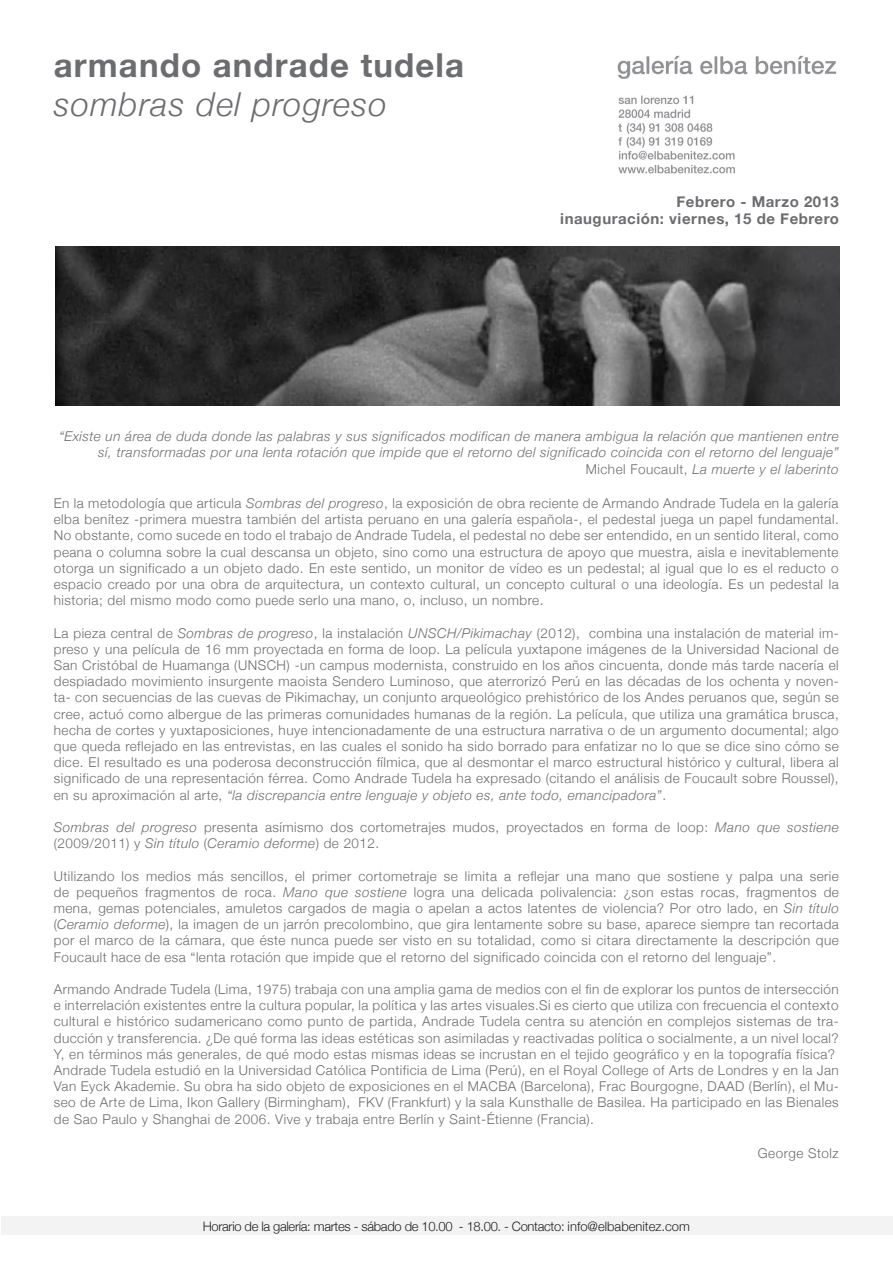
<style>
.page{position:relative;width:893px;height:1263px;background:#fff}
.page>*{position:absolute;margin:0;border:0;box-sizing:border-box;transform-origin:0 0}
.t1{font:700 33px "Helvetica Neue";letter-spacing:.035em;color:#6c6d70}
.t2{font:italic 300 33px "Helvetica Neue";letter-spacing:.035em;color:#6c6d70}
.t3{font:700 15px "Helvetica Neue";letter-spacing:.035em;color:#6c6d70}
.t4{font:300 13.5px/16.2px "Helvetica Neue";letter-spacing:.035em;color:#6c6d70;text-align:justify}
.t5{font:italic 300 13.5px/16.8px "Helvetica Neue";letter-spacing:.035em;color:#6c6d70;text-align:right}
.t6{font:300 13.05px "Helvetica Neue";letter-spacing:-.025em;color:#231f20}
.s1{font-style:normal}
.s2{font-style:italic}
</style>
<div class="page">
<img style="left:617px;top:55px;width:220px;height:119px">
<img style="left:55px;top:247px;width:784px;height:158px">
<div style="left:1px;top:1216px;width:891px;height:19px;background:#f4f3f3"></div>
<p class="t1" style="left:54px;top:44px;width:412px">armando andrade tudela</p>
<p class="t2" style="left:54px;top:85px;width:335px">sombras del progreso</p>
<p class="t3" style="left:676px;top:192px;width:164px">Febrero - Marzo 2013</p>
<p class="t3" style="left:560px;top:210px;width:280px">inauguración: viernes, 15 de Febrero</p>
<p class="t5" style="left:59px;top:427px;width:781px">“Existe un área de duda donde las palabras y sus significados modifican de manera ambigua la relación que mantienen entre sí, transformadas por una lenta rotación que impide que el retorno del significado coincida con el retorno del lenguaje”<br><span class="s1">Michel Foucault,</span> La muerte y el laberinto</p>
<p class="t4" style="left:54px;top:495px;width:786px">En la metodología que articula <span class="s2">Sombras del progreso</span>, la exposición de obra reciente de Armando Andrade Tudela en la galería elba benítez -primera muestra también del artista peruano en una galería española-, el pedestal juega un papel fundamental.<br>No obstante, como sucede en todo el trabajo de Andrade Tudela, el pedestal no debe ser entendido, en un sentido literal, como peana o columna sobre la cual descansa un objeto, sino como una estructura de apoyo que muestra, aisla e inevitablemente otorga un significado a un objeto dado. En este sentido, un monitor de vídeo es un pedestal; al igual que lo es el reducto o espacio creado por una obra de arquitectura, un contexto cultural, un concepto cultural o una ideología. Es un pedestal la historia; del mismo modo como puede serlo una mano, o, incluso, un nombre.</p>
<p class="t4" style="left:54px;top:624px;width:787px">La pieza central de <span class="s2">Sombras de progreso</span>, la instalación <span class="s2">UNSCH/Pikimachay</span> (2012), combina una instalación de material im&shy;preso y una película de 16 mm proyectada en forma de loop. La película yuxtapone imágenes de la Universidad Nacional de San Cristóbal de Huamanga (UNSCH) -un campus modernista, construido en los años cincuenta, donde más tarde nacería el despiadado movimiento insurgente maoista Sendero Luminoso, que aterrorizó Perú en las décadas de los ochenta y noven&shy;ta- con secuencias de las cuevas de Pikimachay, un conjunto arqueológico prehistórico de los Andes peruanos que, según se cree, actuó como albergue de las primeras comunidades humanas de la región. La película, que utiliza una gramática brusca, hecha de cortes y yuxtaposiciones, huye intencionadamente de una estructura narrativa o de un argumento documental; algo que queda reflejado en las entrevistas, en las cuales el sonido ha sido borrado para enfatizar no lo que se dice sino cómo se dice. El resultado es una poderosa deconstrucción fílmica, que al desmontar el marco estructural histórico y cultural, libera al significado de una representación férrea. Como Andrade Tudela ha expresado (citando el análisis de Foucault sobre Roussel), en su aproximación al arte, <span class="s2">“la discrepancia entre lenguaje y objeto es, ante todo, emancipadora”</span>.</p>
<p class="t4" style="left:54px;top:819px;width:786px"><span class="s2">Sombras del progreso</span> presenta asímismo dos cortometrajes mudos, proyectados en forma de loop: <span class="s2">Mano que sostiene </span>(2009/2011) y <span class="s2">Sin título</span> (<span class="s2">Ceramio deforme</span>) de 2012.</p>
<p class="t4" style="left:54px;top:867px;width:787px">Utilizando los medios más sencillos, el primer cortometraje se limita a reflejar una mano que sostiene y palpa una serie de pequeños fragmentos de roca. <span class="s2">Mano que sostiene</span> logra una delicada polivalencia: ¿son estas rocas, fragmentos de mena, gemas potenciales, amuletos cargados de magia o apelan a actos latentes de violencia? Por otro lado, en <span class="s2">Sin título </span>(<span class="s2">Ceramio deforme</span>), la imagen de un jarrón precolombino, que gira lentamente sobre su base, aparece siempre tan recortada por el marco de la cámara, que éste nunca puede ser visto en su totalidad, como si citara directamente la descripción que Foucault hace de esa “lenta rotación que impide que el retorno del significado coincida con el retorno del lenguaje”.</p>
<p class="t4" style="left:54px;top:981px;width:787px;text-align:left">Armando Andrade Tudela (Lima, 1975) trabaja con una amplia gama de medios con el fin de explorar los puntos de intersección e interrelación existentes entre la cultura popular, la política y las artes visuales.Si es cierto que utiliza con frecuencia el contexto cultural e histórico sudamericano como punto de partida, Andrade Tudela centra su atención en complejos sistemas de tra&shy;ducción y transferencia. ¿De qué forma las ideas estéticas son asimiladas y reactivadas política o socialmente, a un nivel local?<br>Y, en términos más generales, de qué modo estas mismas ideas se incrustan en el tejido geográfico y en la topografía física?<br>Andrade Tudela estudió en la Universidad Católica Pontificia de Lima (Perú), en el Royal College of Arts de Londres y en la Jan Van Eyck Akademie. Su obra ha sido objeto de exposiciones en el MACBA (Barcelona), Frac Bourgogne, DAAD (Berlín), el Mu&shy;seo de Arte de Lima, Ikon Gallery (Birmingham), FKV (Frankfurt) y la sala Kunsthalle de Basilea. Ha participado en las Bienales de Sao Paulo y Shanghai de 2006. Vive y trabaja entre Berlín y Saint-Étienne (Francia).</p>
<p class="t4" style="left:758px;top:1144px;width:82px">George Stolz</p>
<p class="t6" style="left:203px;top:1218px;width:489px">Horario de la galería: martes - sábado de 10.00 - 18.00. - Contacto: info@elbabenitez.com</p>
</div>
